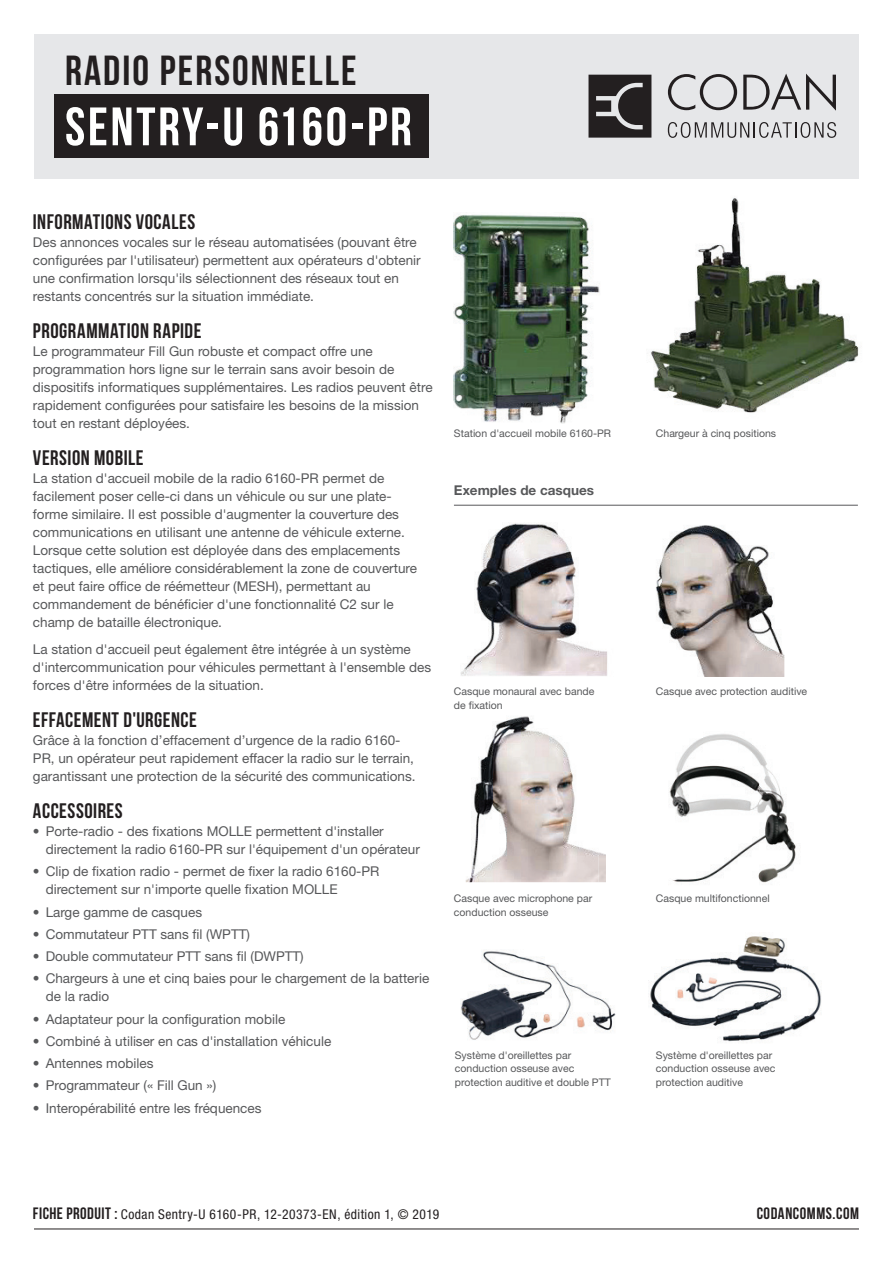
<style>
.page{position:relative;width:893px;height:1263px;background:#fff}
.page>*{position:absolute;margin:0;border:0;box-sizing:border-box;transform-origin:0 0}
.t1{font:54px "Bebas Neue";letter-spacing:.05em;color:#fff}
.t2{font:42px "Bebas Neue";letter-spacing:.05em;color:#231f20}
.t3{font:21px "Bebas Neue";letter-spacing:.025em;color:#231f20}
.t4{font:16.5px "Bebas Neue";letter-spacing:.035em;color:#231f20}
.t5{font:13.5px/18px "Helvetica Neue LT Std";color:#57585a}
.t6{font:condensed 13.5px "Helvetica Neue LT Std";letter-spacing:.035em;color:#231f20}
.t7{font:700 13.5px "Helvetica Neue LT Std";color:#57585a}
.t8{font:10.5px/13.5px "Helvetica Neue LT Std";color:#57585a}
.s1{font-family:"Bebas Neue";font-stretch:normal;font-size:16.5px}
</style>
<div class="page">
<div style="left:34px;top:34px;width:825px;height:145px;background:#e6e7e9"></div>
<hr style="left:34px;top:1228px;width:825px;height:1px;background:#231f20">
<svg style="left:668px;top:122px;width:168px;height:16px"></svg>
<svg style="left:668px;top:74px;width:69px;height:36px"></svg>
<svg style="left:743px;top:74px;width:93px;height:37px"></svg>
<svg style="left:588px;top:75px;width:63px;height:63px;background:#403d3e"></svg>
<img style="left:460px;top:523px;width:147px;height:153px">
<img style="left:466px;top:716px;width:133px;height:166px">
<img style="left:669px;top:734px;width:127px;height:149px">
<img style="left:599px;top:852px;width:7px;height:30px">
<img style="left:460px;top:950px;width:156px;height:90px">
<img style="left:656px;top:525px;width:128px;height:152px">
<img style="left:650px;top:936px;width:171px;height:106px">
<img style="left:650px;top:198px;width:209px;height:215px">
<img style="left:454px;top:214px;width:146px;height:209px">
<hr style="left:454px;top:505px;width:404px;height:1px;background:#57585a">
<div style="left:54px;top:94px;width:374px;height:63px;background:#231f20"></div>
<h2 class="t2" style="left:65px;top:47px;width:293px">RADIO PERSONNELLE</h2>
<h1 class="t1" style="left:65px;top:97px;width:348px">SENTRY-U 6160-PR</h1>
<h3 class="t3" style="left:33px;top:211px;width:164px">INFORMATIONS VOCALES</h3>
<p class="t5" style="left:33px;top:233px;width:389px">Des annonces vocales sur le réseau automatisées (pouvant être configurées par l'utilisateur) permettent aux opérateurs d'obtenir une confirmation lorsqu'ils sélectionnent des réseaux tout en restants concentrés sur la situation immédiate.</p>
<h3 class="t3" style="left:33px;top:320px;width:170px">PROGRAMMATION RAPIDE</h3>
<p class="t5" style="left:33px;top:342px;width:401px">Le programmateur Fill Gun robuste et compact offre une programmation hors ligne sur le terrain sans avoir besoin de dispositifs informatiques supplémentaires. Les radios peuvent être rapidement configurées pour satisfaire les besoins de la mission tout en restant déployées.</p>
<h3 class="t3" style="left:33px;top:447px;width:112px">VERSION MOBILE</h3>
<p class="t5" style="left:33px;top:469px;width:386px">La station d'accueil mobile de la radio 6160-PR permet de facilement poser celle-ci dans un véhicule ou sur une plate&shy;forme similaire. Il est possible d'augmenter la couverture des communications en utilisant une antenne de véhicule externe.<br>Lorsque cette solution est déployée dans des emplacements tactiques, elle améliore considérablement la zone de couverture et peut faire office de réémetteur (MESH), permettant au commandement de bénéficier d'une fonctionnalité C2 sur le champ de bataille électronique.</p>
<p class="t5" style="left:33px;top:640px;width:400px">La station d'accueil peut également être intégrée à un système d'intercommunication pour véhicules permettant à l'ensemble des forces d'être informées de la situation.</p>
<h3 class="t3" style="left:33px;top:708px;width:165px">EFFACEMENT D'URGENCE</h3>
<p class="t5" style="left:33px;top:731px;width:384px">Grâce à la fonction d’effacement d’urgence de la radio 6160-<br>PR, un opérateur peut rapidement effacer la radio sur le terrain, garantissant une protection de la sécurité des communications.</p>
<h3 class="t3" style="left:33px;top:799px;width:91px">ACCESSOIRES</h3>
<p class="t5" style="left:46px;top:822px;width:376px;text-indent:-13px">• Porte-radio - des fixations MOLLE permettent d'installer directement la radio 6160-PR sur l'équipement d'un opérateur</p>
<p class="t5" style="left:46px;top:862px;width:335px;text-indent:-13px">• Clip de fixation radio - permet de fixer la radio 6160-PR directement sur n'importe quelle fixation MOLLE</p>
<p class="t5" style="left:33px;top:902px;width:171px">• Large gamme de casques</p>
<p class="t5" style="left:33px;top:925px;width:219px">• Commutateur PTT sans fil (WPTT)</p>
<p class="t5" style="left:33px;top:947px;width:272px">• Double commutateur PTT sans fil (DWPTT)</p>
<p class="t5" style="left:46px;top:969px;width:385px;text-indent:-13px">• Chargeurs à une et cinq baies pour le chargement de la batterie de la radio</p>
<p class="t5" style="left:33px;top:1009px;width:254px">• Adaptateur pour la configuration mobile</p>
<p class="t5" style="left:33px;top:1032px;width:300px">• Combiné à utiliser en cas d'installation véhicule</p>
<p class="t5" style="left:33px;top:1054px;width:122px">• Antennes mobiles</p>
<p class="t5" style="left:33px;top:1076px;width:185px">• Programmateur (« Fill Gun »)</p>
<p class="t5" style="left:33px;top:1098px;width:230px">• Interopérabilité entre les fréquences</p>
<p class="t8" style="left:454px;top:426px;width:159px">Station d'accueil mobile 6160-PR</p>
<p class="t7" style="left:454px;top:482px;width:142px">Exemples de casques</p>
<p class="t8" style="left:656px;top:426px;width:122px">Chargeur à cinq positions</p>
<p class="t8" style="left:454px;top:685px;width:142px">Casque monaural avec bande de fixation</p>
<p class="t8" style="left:656px;top:685px;width:153px">Casque avec protection auditive</p>
<p class="t8" style="left:454px;top:892px;width:140px">Casque avec microphone par conduction osseuse</p>
<p class="t8" style="left:656px;top:892px;width:115px">Casque multifonctionnel</p>
<p class="t8" style="left:455px;top:1048px;width:157px">Système d'oreillettes par conduction osseuse avec protection auditive et double PTT</p>
<p class="t8" style="left:656px;top:1048px;width:121px">Système d'oreillettes par conduction osseuse avec protection auditive</p>
<p class="t6" style="left:33px;top:1206px;width:408px"><span class="s1">FICHE PRODUIT :</span> Codan Sentry-U 6160-PR, 12-20373-EN, édition 1, © 2019</p>
<p class="t4" style="left:757px;top:1204px;width:104px">CODANCOMMS.COM</p>
</div>
